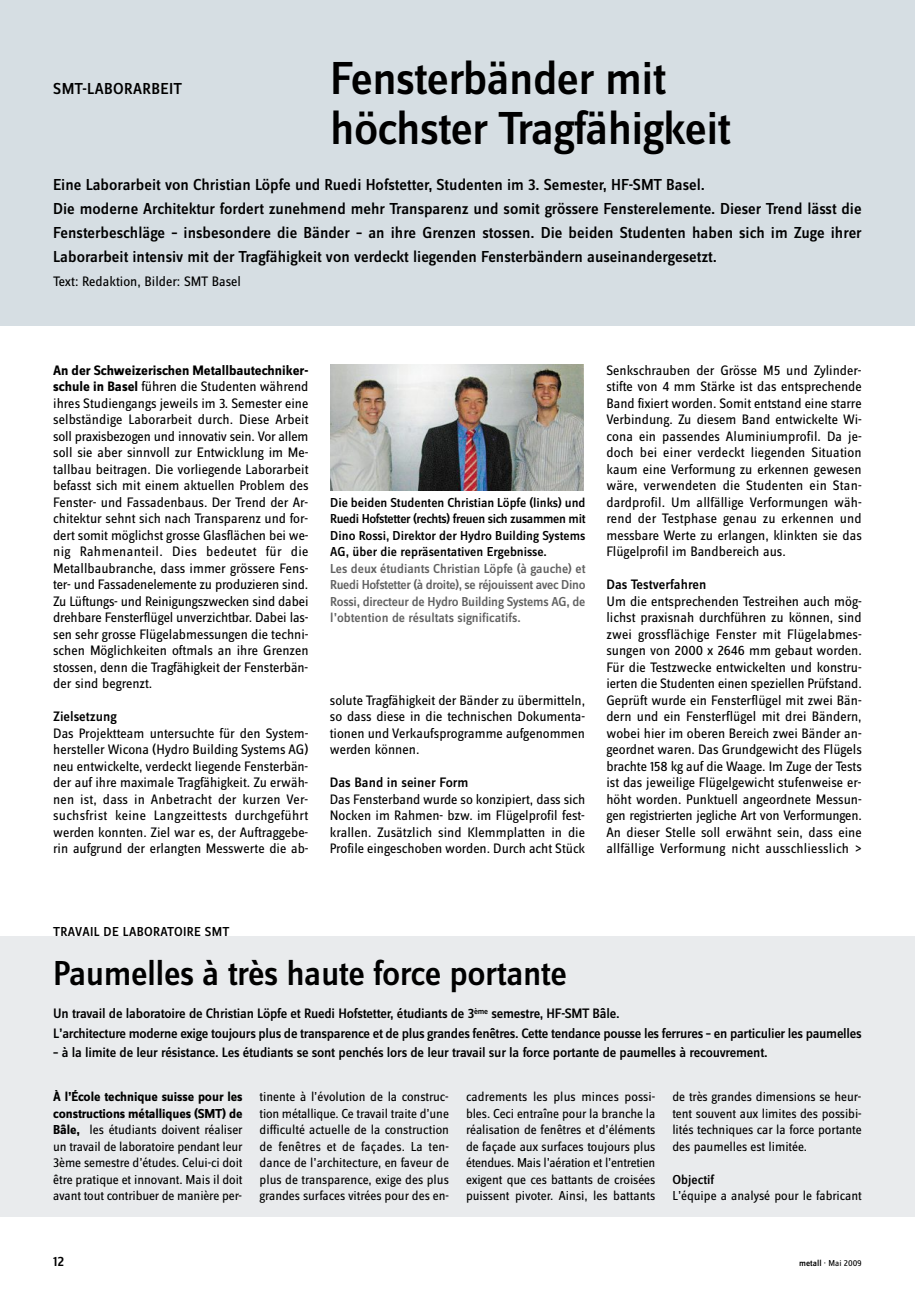
<style>
.page{position:relative;width:915px;height:1293px;background:#fff}
.page>*{position:absolute;margin:0;border:0;box-sizing:border-box;transform-origin:0 0}
.t1{font:48px/49.5px "Zine Sans Dis Medium Roman OV HNJUUB";letter-spacing:-.015em;color:#000}
.t2{font:36px "Zine Sans Dis Medium Roman OV HNJUUB";letter-spacing:-.015em;color:#000}
.t3{font:16.5px/24px "Zine Sans Dis Medium Roman OV HNJUUB";color:#000}
.t4{font:16.5px "Zine Sans Dis Medium Roman OV HNJUUB";letter-spacing:.025em;color:#000}
.t5{font:14.25px/16.5px "Zine Sans Dis Regular Roman OV NNJUUB";color:#000;text-align:justify}
.t6{font:14.25px/19.5px "Zine Sans Dis Medium Roman OV HNJUUB";letter-spacing:-.015em;color:#000}
.t7{font:14.25px "Zine Sans Dis Bold Roman OV INJUUB";letter-spacing:-.005em;color:#000}
.t8{font:13.5px/16.5px "Zine Sans Dis Regular Roman OV NNJUUB";letter-spacing:-.005em;color:#000;text-align:justify}
.t9{font:13.5px/16.5px "Zine Sans Dis Medium Roman OV HNJUUB";color:#000;text-align:justify}
.t10{font:13.5px/16.5px "Zine Sans Dis Medium Roman OV HNJUUB";color:#626262;text-align:justify}
.t11{font:13.5px/16.5px "Zine Sans Dis Bold Roman OV INJUUB";letter-spacing:-.005em;color:#000}
.t12{font:13.5px "Zine Sans Dis Medium Roman OV HNJUUB";letter-spacing:.025em;color:#000}
.t13{font:9px "Zine Sans Dis Regular Roman OV NNJUUB";color:#000}
.s1{font-family:"Zine Sans Dis Bold Roman OV INJUUB"}
.s2{font-family:"Zine Sans Dis Medium Roman OV HNJUUB"}
</style>
<div class="page">
<div style="left:0;top:0;width:914px;height:325px;background:#d6dee3"></div>
<div style="left:0;top:936px;width:914px;height:280px;background:#e9ebed"></div>
<img style="left:330px;top:364px;width:253px;height:126px">
<p class="t4" style="left:53px;top:83px;width:130px">SMT-LABORARBEIT</p>
<h1 class="t1" style="left:330px;top:59px;width:402px">Fensterbänder mit höchster Tragfähigkeit</h1>
<p class="t3" style="left:53px;top:175px;width:810px">Eine Laborarbeit von Christian Löpfe und Ruedi Hofstetter, Studenten im 3. Semester, HF-SMT Basel.<br>Die moderne Architektur fordert zunehmend mehr Transparenz und somit grössere Fensterelemente. Dieser Trend lässt die Fensterbeschläge – insbesondere die Bänder – an ihre Grenzen stossen. Die beiden Studenten haben sich im Zuge ihrer Laborarbeit intensiv mit der Tragfähigkeit von verdeckt liegenden Fensterbändern auseinandergesetzt.</p>
<p class="t5" style="left:53px;top:273px;width:189px">Text: Redaktion, Bilder: SMT Basel</p>
<p class="t7" style="left:53px;top:361px;width:257px">An der Schweizerischen Metallbautechniker-</p>
<p class="t5" style="left:53px;top:378px;width:257px"><span class="s1">schule in Basel</span> führen die Studenten während ihres Studiengangs jeweils im 3. Semester eine selbständige Laborarbeit durch. Diese Arbeit soll praxisbezogen und innovativ sein. Vor allem soll sie aber sinnvoll zur Entwicklung im Me&shy;tallbau beitragen. Die vorliegende Laborarbeit befasst sich mit einem aktuellen Problem des Fenster- und Fassadenbaus. Der Trend der Ar&shy;chitektur sehnt sich nach Transparenz und for&shy;dert somit möglichst grosse Glasflächen bei we&shy;nig Rahmenanteil. Dies bedeutet für die Metallbaubranche, dass immer grössere Fens&shy;ter- und Fassadenelemente zu produzieren sind.<br>Zu Lüftungs- und Reinigungszwecken sind dabei drehbare Fensterflügel unverzichtbar. Dabei las&shy;sen sehr grosse Flügelabmessungen die techni&shy;schen Möglichkeiten oftmals an ihre Grenzen stossen, denn die Tragfähigkeit der Fensterbän&shy;der sind begrenzt.</p>
<p class="t6" style="left:53px;top:708px;width:65px">Zielsetzung</p>
<p class="t5" style="left:53px;top:725px;width:257px">Das Projektteam untersuchte für den System&shy;hersteller Wicona (Hydro Building Systems AG) neu entwickelte, verdeckt liegende Fensterbän&shy;der auf ihre maximale Tragfähigkeit. Zu erwäh&shy;nen ist, dass in Anbetracht der kurzen Ver&shy;suchsfrist keine Langzeittests durchgeführt werden konnten. Ziel war es, der Auftraggebe&shy;rin aufgrund der erlangten Messwerte die ab-</p>
<p class="t9" style="left:330px;top:495px;width:257px">Die beiden Studenten Christian Löpfe (links) und Ruedi Hofstetter (rechts) freuen sich zusammen mit Dino Rossi, Direktor der Hydro Building Systems AG, über die repräsentativen Ergebnisse.</p>
<p class="t10" style="left:330px;top:561px;width:257px">Les deux étudiants Christian Löpfe (à gauche) et Ruedi Hofstetter (à droite), se réjouissent avec Dino Rossi, directeur de Hydro Building Systems AG, de l’obtention de résultats significatifs.</p>
<p class="t5" style="left:330px;top:692px;width:257px">solute Tragfähigkeit der Bänder zu übermitteln, so dass diese in die technischen Dokumenta&shy;tionen und Verkaufsprogramme aufgenommen werden können.</p>
<p class="t6" style="left:330px;top:774px;width:140px">Das Band in seiner Form</p>
<p class="t5" style="left:330px;top:791px;width:257px">Das Fensterband wurde so konzipiert, dass sich Nocken im Rahmen- bzw. im Flügelprofil fest&shy;krallen. Zusätzlich sind Klemmplatten in die Profile eingeschoben worden. Durch acht Stück</p>
<p class="t5" style="left:606px;top:362px;width:257px">Senkschrauben der Grösse M5 und Zylinder&shy;stifte von 4 mm Stärke ist das entsprechende Band fixiert worden. Somit entstand eine starre Verbindung. Zu diesem Band entwickelte Wi&shy;cona ein passendes Aluminiumprofil. Da je&shy;doch bei einer verdeckt liegenden Situation kaum eine Verformung zu erkennen gewesen wäre, verwendeten die Studenten ein Stan&shy;dardprofil. Um allfällige Verformungen wäh&shy;rend der Testphase genau zu erkennen und messbare Werte zu erlangen, klinkten sie das Flügelprofil im Bandbereich aus.</p>
<p class="t6" style="left:606px;top:576px;width:101px">Das Testverfahren</p>
<p class="t5" style="left:606px;top:593px;width:257px">Um die entsprechenden Testreihen auch mög&shy;lichst praxisnah durchführen zu können, sind zwei grossflächige Fenster mit Flügelabmes&shy;sungen von 2000 x 2646 mm gebaut worden.<br>Für die Testzwecke entwickelten und konstru&shy;ierten die Studenten einen speziellen Prüfstand.<br>Geprüft wurde ein Fensterflügel mit zwei Bän&shy;dern und ein Fensterflügel mit drei Bändern, wobei hier im oberen Bereich zwei Bänder an&shy;geordnet waren. Das Grundgewicht des Flügels brachte 158 kg auf die Waage. Im Zuge der Tests ist das jeweilige Flügelgewicht stufenweise er&shy;höht worden. Punktuell angeordnete Messun&shy;gen registrierten jegliche Art von Verformungen.<br>An dieser Stelle soll erwähnt sein, dass eine allfällige Verformung nicht ausschliesslich &gt;</p>
<p class="t12" style="left:53px;top:926px;width:178px">TRAVAIL DE LABORATOIRE SMT</p>
<h2 class="t2" style="left:53px;top:959px;width:515px">Paumelles à très haute force portante</h2>
<p class="t6" style="left:53px;top:1005px;width:809px">Un travail de laboratoire de Christian Löpfe et Ruedi Hofstetter, étudiants de 3<sup>ème</sup> semestre, HF-SMT Bâle.<br>L’architecture moderne exige toujours plus de transparence et de plus grandes fenêtres. Cette tendance pousse les ferrures – en particulier les paumelles</p>
<p class="t6" style="left:53px;top:1044px;width:715px">– à la limite de leur résistance. Les étudiants se sont penchés lors de leur travail sur la force portante de paumelles à recouvrement.</p>
<p class="t11" style="left:53px;top:1088px;width:191px">À l’École technique suisse pour les constructions métalliques (SMT) de</p>
<p class="t8" style="left:53px;top:1121px;width:191px"><span class="s1">Bâle,</span> les étudiants doivent réaliser un travail de laboratoire pendant leur 3ème semestre d’études. Celui-ci doit être pratique et innovant. Mais il doit avant tout contribuer de manière per-</p>
<p class="t8" style="left:259px;top:1088px;width:191px">tinente à l’évolution de la construc&shy;tion métallique. Ce travail traite d’une difficulté actuelle de la construction de fenêtres et de façades. La ten&shy;dance de l’architecture, en faveur de plus de transparence, exige des plus grandes surfaces vitrées pour des en-</p>
<p class="t8" style="left:466px;top:1088px;width:191px">cadrements les plus minces possi&shy;bles. Ceci entraîne pour la branche la réalisation de fenêtres et d’éléments de façade aux surfaces toujours plus étendues. Mais l’aération et l’entretien exigent que ces battants de croisées puissent pivoter. Ainsi, les battants</p>
<p class="t8" style="left:672px;top:1088px;width:191px">de très grandes dimensions se heur&shy;tent souvent aux limites des possibi&shy;lités techniques car la force portante des paumelles est limitée.</p>
<p class="t9" style="left:672px;top:1172px;width:43px">Objectif</p>
<p class="t8" style="left:672px;top:1187px;width:191px">L’équipe a analysé pour le fabricant</p>
<p class="t6" style="left:53px;top:1253px;width:13px">12</p>
<p class="t13" style="left:798px;top:1257px;width:64px"><span class="s2">metall</span> · Mai 2009</p>
</div>
